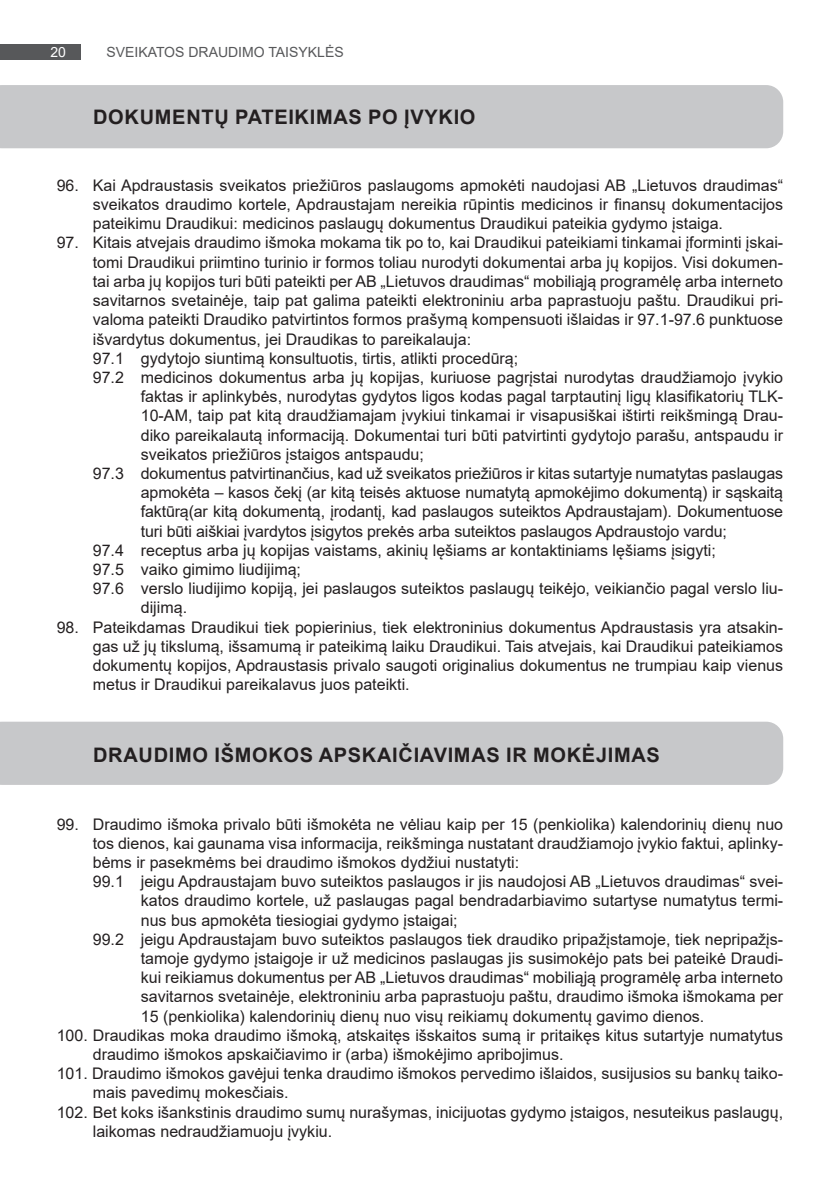
<style>
.page{position:relative;width:840px;height:1191px;background:#fff}
.page>*{position:absolute;margin:0;border:0;box-sizing:border-box;transform-origin:0 0}
.t1{font:700 20px "Arial";letter-spacing:.035em;color:#231f20}
.t2{font:16px/19.2px "Arial";color:#231f20;text-align:justify}
.t3{font:14px "Arial";color:#57585a}
.t4{font:14px "Arial";color:#fff}
</style>
<div class="page">
<div style="left:0;top:44px;width:80px;height:16px;background:#57585a"></div>
<div style="left:0;top:721px;width:782px;height:64px;background:#c7c8ca"></div>
<div style="left:0;top:85px;width:782px;height:63px;background:#c7c8ca"></div>
<p class="t4" style="left:50px;top:43px;width:17px">20</p>
<p class="t3" style="left:106px;top:43px;width:239px">SVEIKATOS DRAUDIMO TAISYKLĖS</p>
<p class="t1" style="left:93px;top:102px;width:383px">DOKUMENTŲ PATEIKIMAS PO ĮVYKIO</p>
<p class="t2" style="left:93px;top:175px;width:691px;text-indent:-36px">96. Kai Apdraustasis sveikatos priežiūros paslaugoms apmokėti naudojasi AB „Lietuvos draudimas“ sveikatos draudimo kortele, Apdraustajam nereikia rūpintis medicinos ir finansų dokumentacijos pateikimu Draudikui: medicinos paslaugų dokumentus Draudikui pateikia gydymo įstaiga.</p>
<p class="t2" style="left:57px;top:233px;width:727px">97. Kitais atvejais draudimo išmoka mokama tik po to, kai Draudikui pateikiami tinkamai įforminti įskai-</p>
<p class="t2" style="left:93px;top:252px;width:691px">tomi Draudikui priimtino turinio ir formos toliau nurodyti dokumentai arba jų kopijos. Visi dokumen-</p>
<p class="t2" style="left:93px;top:271px;width:691px">tai arba jų kopijos turi būti pateikti per AB „Lietuvos draudimas“ mobiliąją programėlę arba interneto</p>
<p class="t2" style="left:93px;top:291px;width:691px">savitarnos svetainėje, taip pat galima pateikti elektroniniu arba paprastuoju paštu. Draudikui pri-</p>
<p class="t2" style="left:93px;top:310px;width:691px">valoma pateikti Draudiko patvirtintos formos prašymą kompensuoti išlaidas ir 97.1-97.6 punktuose</p>
<p class="t2" style="left:93px;top:329px;width:379px">išvardytus dokumentus, jei Draudikas to pareikalauja:</p>
<p class="t2" style="left:93px;top:348px;width:427px">97.1 gydytojo siuntimą konsultuotis, tirtis, atlikti procedūrą;</p>
<p class="t2" style="left:93px;top:367px;width:691px">97.2 medicinos dokumentus arba jų kopijas, kuriuose pagrįstai nurodytas draudžiamojo įvykio</p>
<p class="t2" style="left:141px;top:387px;width:643px">faktas ir aplinkybės, nurodytas gydytos ligos kodas pagal tarptautinį ligų klasifikatorių TLK-</p>
<p class="t2" style="left:141px;top:406px;width:643px">10-AM, taip pat kitą draudžiamajam įvykiui tinkamai ir visapusiškai ištirti reikšmingą Drau-</p>
<p class="t2" style="left:141px;top:425px;width:643px">diko pareikalautą informaciją. Dokumentai turi būti patvirtinti gydytojo parašu, antspaudu ir</p>
<p class="t2" style="left:141px;top:444px;width:284px">sveikatos priežiūros įstaigos antspaudu;</p>
<p class="t2" style="left:93px;top:463px;width:691px">97.3 dokumentus patvirtinančius, kad už sveikatos priežiūros ir kitas sutartyje numatytas paslaugas</p>
<p class="t2" style="left:141px;top:483px;width:643px">apmokėta – kasos čekį (ar kitą teisės aktuose numatytą apmokėjimo dokumentą) ir sąskaitą</p>
<p class="t2" style="left:141px;top:502px;width:643px">faktūrą(ar kitą dokumentą, įrodantį, kad paslaugos suteiktos Apdraustajam). Dokumentuose</p>
<p class="t2" style="left:141px;top:521px;width:587px">turi būti aiškiai įvardytos įsigytos prekės arba suteiktos paslaugos Apdraustojo vardu;</p>
<p class="t2" style="left:93px;top:540px;width:624px">97.4 receptus arba jų kopijas vaistams, akinių lęšiams ar kontaktiniams lęšiams įsigyti;</p>
<p class="t2" style="left:93px;top:559px;width:210px">97.5 vaiko gimimo liudijimą;</p>
<p class="t2" style="left:93px;top:579px;width:691px">97.6 verslo liudijimo kopiją, jei paslaugos suteiktos paslaugų teikėjo, veikiančio pagal verslo liu-</p>
<p class="t2" style="left:141px;top:598px;width:48px">dijimą.</p>
<p class="t2" style="left:93px;top:617px;width:691px;text-indent:-36px">98. Pateikdamas Draudikui tiek popierinius, tiek elektroninius dokumentus Apdraustasis yra atsakin&shy;gas už jų tikslumą, išsamumą ir pateikimą laiku Draudikui. Tais atvejais, kai Draudikui pateikiamos dokumentų kopijos, Apdraustasis privalo saugoti originalius dokumentus ne trumpiau kaip vienus metus ir Draudikui pareikalavus juos pateikti.</p>
<p class="t1" style="left:93px;top:741px;width:568px">DRAUDIMO IŠMOKOS APSKAIČIAVIMAS IR MOKĖJIMAS</p>
<p class="t2" style="left:57px;top:814px;width:727px">99. Draudimo išmoka privalo būti išmokėta ne vėliau kaip per 15 (penkiolika) kalendorinių dienų nuo</p>
<p class="t2" style="left:93px;top:833px;width:691px">tos dienos, kai gaunama visa informacija, reikšminga nustatant draudžiamojo įvykio faktui, aplinky-</p>
<p class="t2" style="left:93px;top:852px;width:427px">bėms ir pasekmėms bei draudimo išmokos dydžiui nustatyti:</p>
<p class="t2" style="left:93px;top:871px;width:691px">99.1 jeigu Apdraustajam buvo suteiktos paslaugos ir jis naudojosi AB „Lietuvos draudimas“ svei-</p>
<p class="t2" style="left:141px;top:891px;width:643px">katos draudimo kortele, už paslaugas pagal bendradarbiavimo sutartyse numatytus termi-</p>
<p class="t2" style="left:141px;top:910px;width:318px">nus bus apmokėta tiesiogiai gydymo įstaigai;</p>
<p class="t2" style="left:93px;top:929px;width:691px">99.2 jeigu Apdraustajam buvo suteiktos paslaugos tiek draudiko pripažįstamoje, tiek nepripažįs-</p>
<p class="t2" style="left:141px;top:948px;width:643px">tamoje gydymo įstaigoje ir už medicinos paslaugas jis susimokėjo pats bei pateikė Draudi-</p>
<p class="t2" style="left:141px;top:967px;width:643px">kui reikiamus dokumentus per AB „Lietuvos draudimas“ mobiliąją programėlę arba interneto</p>
<p class="t2" style="left:141px;top:987px;width:643px">savitarnos svetainėje, elektroniniu arba paprastuoju paštu, draudimo išmoka išmokama per</p>
<p class="t2" style="left:141px;top:1006px;width:564px">15 (penkiolika) kalendorinių dienų nuo visų reikiamų dokumentų gavimo dienos.</p>
<p class="t2" style="left:57px;top:1025px;width:727px">100. Draudikas moka draudimo išmoką, atskaitęs išskaitos sumą ir pritaikęs kitus sutartyje numatytus</p>
<p class="t2" style="left:93px;top:1044px;width:472px">draudimo išmokos apskaičiavimo ir (arba) išmokėjimo apribojimus.</p>
<p class="t2" style="left:57px;top:1063px;width:727px">101. Draudimo išmokos gavėjui tenka draudimo išmokos pervedimo išlaidos, susijusios su bankų taiko-</p>
<p class="t2" style="left:93px;top:1083px;width:197px">mais pavedimų mokesčiais.</p>
<p class="t2" style="left:57px;top:1102px;width:727px">102. Bet koks išankstinis draudimo sumų nurašymas, inicijuotas gydymo įstaigos, nesuteikus paslaugų,</p>
<p class="t2" style="left:93px;top:1121px;width:241px">laikomas nedraudžiamuoju įvykiu.</p>
</div>
